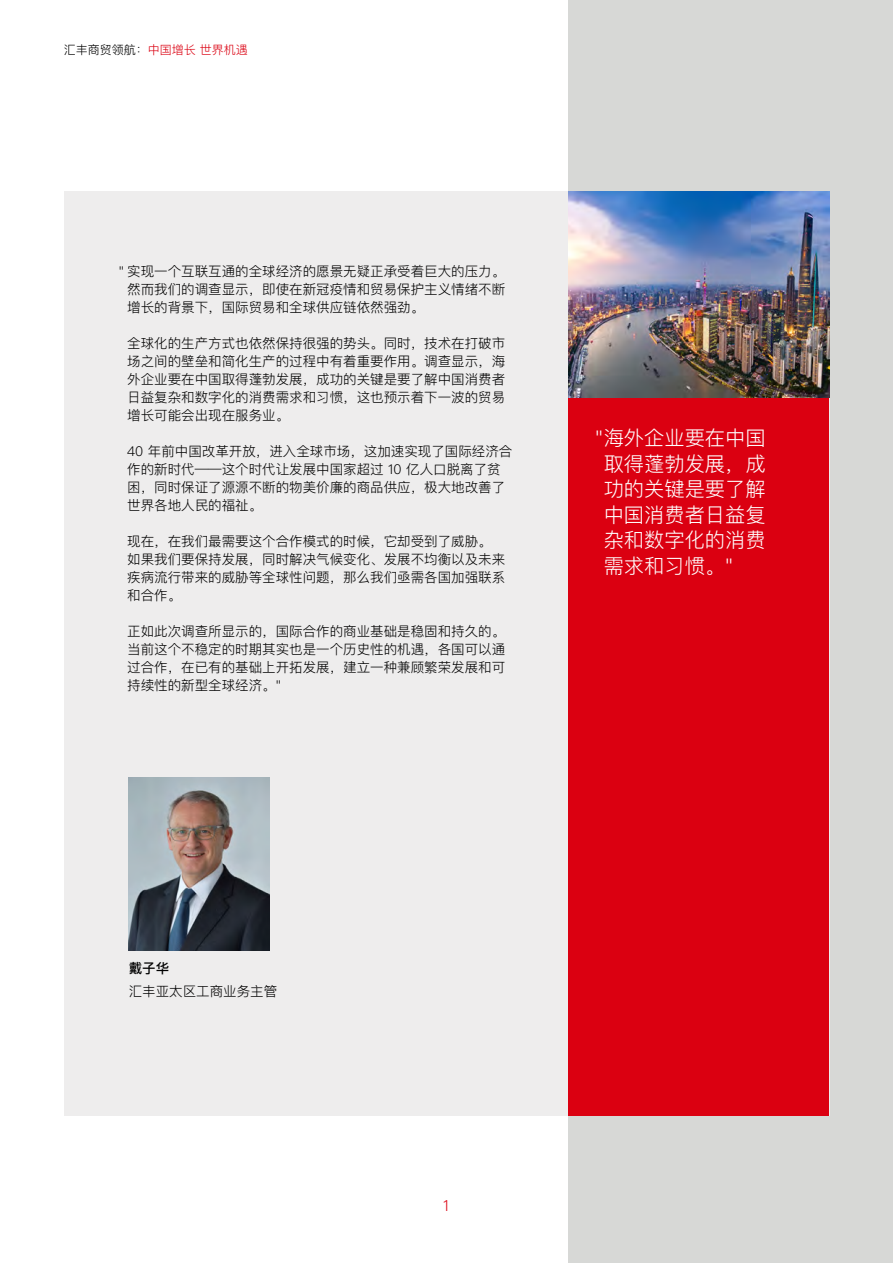
<style>
.page{position:relative;width:893px;height:1263px;background:#fff}
.page>*{position:absolute;margin:0;border:0;box-sizing:border-box;transform-origin:0 0}
.Standfirst{font:300 20.25px/25.5px "Ping Fang SC";color:#fff;text-align:justify}
.t1{font:300 15px "Univers Nextfor HSBC";color:#db0011}
.Standfirst-2{font:300 13.5px/18px "Ping Fang SC";color:#000;text-align:justify}
.t2{font:500 13.5px "Ping Fang SC";color:#000}
.t3{font:300 12px "Ping Fang SC";color:#db0011}
.s1{color:#000}
</style>
<div class="page">
<div style="left:568px;top:0;width:325px;height:1263px;background:#d7d8d6"></div>
<div style="left:64px;top:191px;width:765px;height:925px;background:#eeeded"></div>
<div style="left:568px;top:398px;width:261px;height:718px;background:#db0011"></div>
<img style="left:129px;top:777px;width:140px;height:174px">
<img style="left:568px;top:191px;width:261px;height:207px">
<p class="t3" style="left:64px;top:42px;width:185px"><span class="s1">汇丰商贸领航：</span>中国增长 世界机遇</p>
<p class="Standfirst-2" style="left:127px;top:262px;width:380px;text-indent:-9px">" 实现一个互联互通的全球经济的愿景无疑正承受着巨大的压力。然而我们的调查显示，即使在新冠疫情和贸易保护主义情绪不断增长的背景下，国际贸易和全球供应链依然强劲。</p>
<p class="Standfirst-2" style="left:127px;top:334px;width:380px">全球化的生产方式也依然保持很强的势头。同时，技术在打破市场之间的壁垒和简化生产的过程中有着重要作用。调查显示，海外企业要在中国取得蓬勃发展，成功的关键是要了解中国消费者日益复杂和数字化的消费需求和习惯，这也预示着下一波的贸易增长可能会出现在服务业。</p>
<p class="Standfirst-2" style="left:127px;top:442px;width:387px;text-align:left">40 年前中国改革开放，进入全球市场，这加速实现了国际经济合作的新时代——这个时代让发展中国家超过 10 亿人口脱离了贫困，同时保证了源源不断的物美价廉的商品供应，极大地改善了世界各地人民的福祉。</p>
<p class="Standfirst-2" style="left:127px;top:532px;width:379px;text-align:left">现在，在我们最需要这个合作模式的时候，它却受到了威胁。如果我们要保持发展，同时解决气候变化、发展不均衡以及未来疾病流行带来的威胁等全球性问题，那么我们亟需各国加强联系和合作。</p>
<p class="Standfirst-2" style="left:127px;top:622px;width:380px">正如此次调查所显示的，国际合作的商业基础是稳固和持久的。当前这个不稳定的时期其实也是一个历史性的机遇，各国可以通过合作，在已有的基础上开拓发展，建立一种兼顾繁荣发展和可持续性的新型全球经济。"</p>
<p class="Standfirst" style="left:604px;top:425px;width:164px;text-indent:-9px">"海外企业要在中国取得蓬勃发展，成功的关键是要了解中国消费者日益复杂和数字化的消费需求和习惯。"</p>
<p class="t2" style="left:129px;top:960px;width:42px">戴子华</p>
<p class="Standfirst-2" style="left:129px;top:982px;width:150px">汇丰亚太区工商业务主管</p>
<p class="t1" style="left:442px;top:1195px;width:10px">1</p>
</div>
